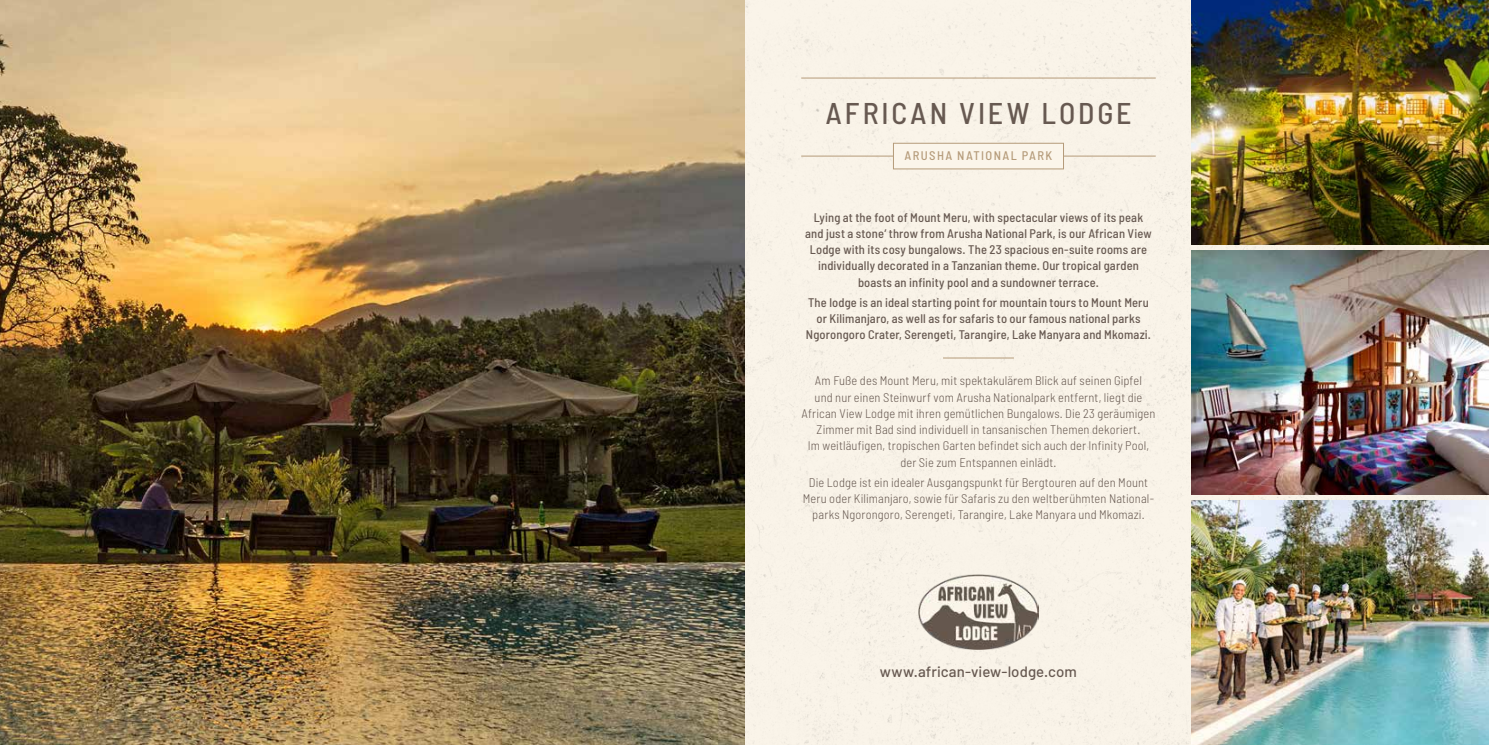
<style>
.page{position:relative;width:1489px;height:745px;background:#fff}
.page>*{position:absolute;margin:0;border:0;box-sizing:border-box;transform-origin:0 0}
.t1{font:500 semi-condensed 30px "Barlow";letter-spacing:.095em;color:#675951}
.t2{font:500 15px "Barlow";letter-spacing:.005em;color:#675951}
.t3{font:300 semi-condensed 12.5px/16.2px "Barlow";letter-spacing:.01em;color:#675951;text-align:center}
.t4{font:500 semi-condensed 12.5px/16.2px "Barlow";letter-spacing:.01em;color:#675951;text-align:center}
.t5{font:500 semi-condensed 12.5px "Barlow";letter-spacing:.11em;color:#b59b7a}
</style>
<div class="page">
<div style="left:744px;top:0;width:744px;height:744px;background:#f9f3e8"></div>
<hr style="left:801px;top:77px;width:354px;height:1px;background:#b59b7a">
<hr style="left:801px;top:155px;width:354px;height:1px;background:#b59b7a">
<img style="left:918px;top:574px;width:120px;height:75px">
<img style="left:1191px;top:500px;width:297px;height:244px">
<img style="left:1191px;top:250px;width:297px;height:244px">
<img style="left:1191px;top:0;width:297px;height:244px">
<hr style="left:943px;top:357px;width:70px;height:1px;background:#b59b7a">
<div style="left:893px;top:143px;width:170px;height:26px;background:#fbf5ea"></div>
<div style="left:893px;top:143px;width:170px;height:26px;border:1px solid #b59b7a"></div>
<img style="left:0;top:0;width:744px;height:744px">
<h1 class="t1" style="left:825px;top:94px;width:308px">AFRICAN VIEW LODGE</h1>
<p class="t5" style="left:904px;top:148px;width:149px">ARUSHA NATIONAL PARK</p>
<p class="t4" style="left:805px;top:208px;width:348px">Lying at the foot of Mount Meru, with spectacular views of its peak and just a stone‘ throw from Arusha National Park, is our African View Lodge with its cosy bungalows. The 23 spacious en-suite rooms are individually decorated in a Tanzanian theme. Our tropical garden boasts an infinity pool and a sundowner terrace.</p>
<p class="t4" style="left:806px;top:293px;width:346px">The lodge is an ideal starting point for mountain tours to Mount Meru or Kilimanjaro, as well as for safaris to our famous national parks<br>Ngorongoro Crater, Serengeti, Tarangire, Lake Manyara and Mkomazi.</p>
<p class="t3" style="left:801px;top:372px;width:355px">Am Fuße des Mount Meru, mit spektakulärem Blick auf seinen Gipfel<br>und nur einen Steinwurf vom Arusha Nationalpark entfernt, liegt die African View Lodge mit ihren gemütlichen Bungalows. Die 23 geräumigen Zimmer mit Bad sind individuell in tansanischen Themen dekoriert.<br>Im weitläufigen, tropischen Garten befindet sich auch der Infinity Pool, der Sie zum Entspannen einlädt.</p>
<p class="t3" style="left:802px;top:473px;width:353px">Die Lodge ist ein idealer Ausgangspunkt für Bergtouren auf den Mount<br>Meru oder Kilimanjaro, sowie für Safaris zu den weltberühmten National&shy;parks Ngorongoro, Serengeti, Tarangire, Lake Manyara und Mkomazi.</p>
<p class="t2" style="left:880px;top:662px;width:198px">www.african-view-lodge.com</p>
</div>
